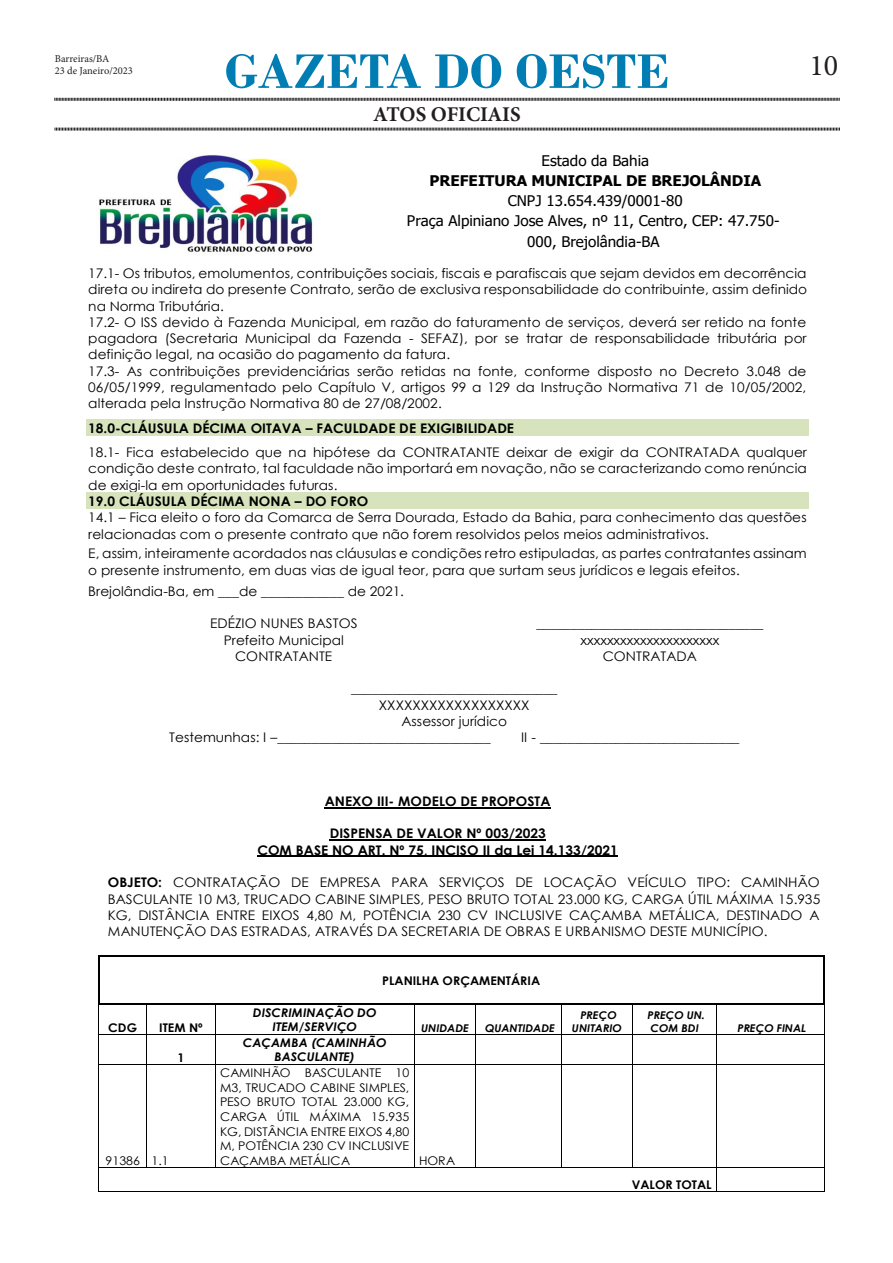
<style>
.page{position:relative;width:893px;height:1263px;background:#fff}
.page>*{position:absolute;margin:0;border:0;box-sizing:border-box;transform-origin:0 0}
.t1{font:700 51px "Bodoni";color:#007eb4}
.t2{font:30px "Minion Pro";color:#231f20}
.t3{font:700 21px "Minion Pro";letter-spacing:-.005em;color:#231f20}
.t4{font:14.7px/20.2px "Tahoma";color:#000;text-align:center;scale:1.04 1}
.t5{font:13.2px/16.4px "Century Gothic";color:#000;scale:1.04 1}
.t6{font:700 13.2px/16.2px "Century Gothic";color:#000;text-align:center;scale:1.04 1}
.t7{font:12px/14.7px "Century Gothic";letter-spacing:.005em;color:#000;text-align:justify;scale:1.04 1}
.t8{font:italic 700 12px/14.7px "Century Gothic";color:#000;text-align:center;scale:1.04 1}
.t9{font:700 12px "Century Gothic";color:#000;scale:1.04 1}
.t10{font:italic 700 10.65px/13px "Century Gothic";color:#000;text-align:center;scale:1.04 1}
.t11{font:10.5px "Minion Pro";color:#231f20}
.s1{font-weight:700}
</style>
<div class="page">
<svg style="left:54px;top:97px;width:786px;height:4px"></svg>
<svg style="left:54px;top:127px;width:786px;height:4px"></svg>
<img style="left:98px;top:151px;width:215px;height:101px">
<div style="left:86px;top:419px;width:723px;height:16px;background:#d6e3bc"></div>
<div style="left:86px;top:493px;width:723px;height:16px;background:#d6e3bc"></div>
<hr style="left:325px;top:807px;width:226px;height:1px;background:#000">
<hr style="left:330px;top:840px;width:216px;height:1px;background:#000">
<hr style="left:257px;top:856px;width:361px;height:1px;background:#000">
<hr style="left:99px;top:955px;width:724px;height:1px;background:#000">
<hr style="left:823px;top:956px;width:2px;height:25px;background:#000">
<hr style="left:823px;top:982px;width:2px;height:22px;background:#000">
<hr style="left:101px;top:1004px;width:45px;height:1px;background:#000">
<hr style="left:148px;top:1004px;width:67px;height:1px;background:#000">
<hr style="left:216px;top:1004px;width:198px;height:1px;background:#000">
<hr style="left:415px;top:1004px;width:60px;height:1px;background:#000">
<hr style="left:477px;top:1004px;width:84px;height:1px;background:#000">
<hr style="left:562px;top:1004px;width:71px;height:1px;background:#000">
<hr style="left:634px;top:1004px;width:82px;height:1px;background:#000">
<hr style="left:717px;top:1004px;width:106px;height:1px;background:#000">
<hr style="left:99px;top:1034px;width:47px;height:1px;background:#000">
<hr style="left:147px;top:1034px;width:68px;height:1px;background:#000">
<hr style="left:216px;top:1034px;width:198px;height:1px;background:#000">
<hr style="left:415px;top:1034px;width:60px;height:1px;background:#000">
<hr style="left:476px;top:1034px;width:85px;height:1px;background:#000">
<hr style="left:561px;top:1034px;width:72px;height:1px;background:#000">
<hr style="left:633px;top:1034px;width:83px;height:1px;background:#000">
<hr style="left:717px;top:1034px;width:107px;height:1px;background:#000">
<svg style="left:98px;top:955px;width:3px;height:110px"></svg>
<hr style="left:99px;top:1064px;width:47px;height:1px;background:#000">
<svg style="left:146px;top:1004px;width:2px;height:61px"></svg>
<hr style="left:147px;top:1064px;width:68px;height:1px;background:#000">
<svg style="left:215px;top:1004px;width:1px;height:61px"></svg>
<hr style="left:216px;top:1064px;width:198px;height:1px;background:#000">
<svg style="left:414px;top:1004px;width:1px;height:61px"></svg>
<hr style="left:415px;top:1064px;width:60px;height:1px;background:#000">
<svg style="left:475px;top:1004px;width:2px;height:61px"></svg>
<hr style="left:476px;top:1064px;width:85px;height:1px;background:#000">
<svg style="left:561px;top:1004px;width:1px;height:60px"></svg>
<hr style="left:561px;top:1064px;width:72px;height:1px;background:#000">
<hr style="left:633px;top:1064px;width:83px;height:1px;background:#000">
<svg style="left:716px;top:1004px;width:1px;height:61px"></svg>
<hr style="left:717px;top:1064px;width:107px;height:1px;background:#000">
<svg style="left:823px;top:1004px;width:2px;height:61px"></svg>
<hr style="left:98px;top:1065px;width:1px;height:102px;background:#000">
<hr style="left:146px;top:1065px;width:1px;height:102px;background:#000">
<hr style="left:215px;top:1065px;width:1px;height:102px;background:#000">
<hr style="left:414px;top:1065px;width:1px;height:102px;background:#000">
<hr style="left:475px;top:1065px;width:1px;height:102px;background:#000">
<hr style="left:561px;top:1065px;width:1px;height:102px;background:#000">
<hr style="left:633px;top:1065px;width:1px;height:102px;background:#000">
<hr style="left:716px;top:1065px;width:1px;height:102px;background:#000">
<hr style="left:824px;top:1065px;width:1px;height:102px;background:#000">
<hr style="left:99px;top:1167px;width:47px;height:1px;background:#000">
<hr style="left:147px;top:1167px;width:68px;height:1px;background:#000">
<hr style="left:216px;top:1167px;width:198px;height:1px;background:#000">
<hr style="left:415px;top:1167px;width:60px;height:1px;background:#000">
<hr style="left:476px;top:1167px;width:85px;height:1px;background:#000">
<hr style="left:561px;top:1167px;width:72px;height:1px;background:#000">
<hr style="left:633px;top:1167px;width:83px;height:1px;background:#000">
<hr style="left:717px;top:1167px;width:107px;height:1px;background:#000">
<svg style="left:98px;top:1167px;width:1px;height:25px"></svg>
<hr style="left:99px;top:1191px;width:617px;height:1px;background:#000">
<svg style="left:716px;top:1167px;width:1px;height:25px"></svg>
<hr style="left:717px;top:1191px;width:107px;height:1px;background:#000">
<svg style="left:824px;top:1167px;width:1px;height:25px"></svg>
<p class="t11" style="left:55px;top:51px;width:56px">Barreiras/BA</p>
<p class="t11" style="left:55px;top:64px;width:80px">23 de Janeiro/2023</p>
<p class="t1" style="left:225px;top:41px;width:446px">GAZETA DO OESTE</p>
<p class="t3" style="left:373px;top:99px;width:149px">ATOS OFICIAIS</p>
<p class="t2" style="left:809px;top:46px;width:30px">10</p>
<p class="t4" style="left:407px;top:151px;width:360px">Estado da Bahia<br><span class="s1">PREFEITURA MUNICIPAL DE BREJOLÂNDIA<br></span>CNPJ 13.654.439/0001-80<br>Praça Alpiniano Jose Alves, nº 11, Centro, CEP: 47.750-<br>000, Brejolândia-BA</p>
<p class="t5" style="left:88px;top:265px;width:693px">17.1- Os tributos, emolumentos, contribuições sociais, fiscais e parafiscais que sejam devidos em decorrência direta ou indireta do presente Contrato, serão de exclusiva responsabilidade do contribuinte, assim definido na Norma Tributária.<br>17.2- O ISS devido à Fazenda Municipal, em razão do faturamento de serviços, deverá ser retido na fonte pagadora (Secretaria Municipal da Fazenda - SEFAZ), por se tratar de responsabilidade tributária por definição legal, na ocasião do pagamento da fatura.<br>17.3- As contribuições previdenciárias serão retidas na fonte, conforme disposto no Decreto 3.048 de 06/05/1999, regulamentado pelo Capítulo V, artigos 99 a 129 da Instrução Normativa 71 de 10/05/2002, alterada pela Instrução Normativa 80 de 27/08/2002.</p>
<p class="t5" style="left:88px;top:416px;width:693px;line-height:24.5px"><span class="s1">18.0-CLÁUSULA DÉCIMA OITAVA – FACULDADE DE EXIGIBILIDADE<br></span>18.1- Fica estabelecido que na hipótese da CONTRATANTE deixar de exigir da CONTRATADA qualquer</p>
<p class="t5" style="left:88px;top:460px;width:693px">condição deste contrato, tal faculdade não importará em novação, não se caracterizando como renúncia de exigi-la em oportunidades futuras.<br><span class="s1">19.0 CLÁUSULA DÉCIMA NONA – DO FORO<br></span>14.1 – Fica eleito o foro da Comarca de Serra Dourada, Estado da Bahia, para conhecimento das questões relacionadas com o presente contrato que não forem resolvidos pelos meios administrativos.</p>
<p class="t5" style="left:88px;top:545px;width:692px">E, assim, inteiramente acordados nas cláusulas e condições retro estipuladas, as partes contratantes assinam o presente instrumento, em duas vias de igual teor, para que surtam seus jurídicos e legais efeitos.</p>
<p class="t5" style="left:88px;top:583px;width:305px">Brejolândia-Ba, em ___de ____________ de 2021.</p>
<p class="t5" style="left:210px;top:615px;width:143px;text-align:center">EDÉZIO NUNES BASTOS<br>Prefeito Municipal<br>CONTRATANTE</p>
<p class="t5" style="left:536px;top:615px;width:220px;text-align:center">_________________________________ xxxxxxxxxxxxxxxxxxxxx<br>CONTRATADA</p>
<p class="t5" style="left:351px;top:680px;width:200px">______________________________</p>
<p class="t5" style="left:379px;top:696px;width:146px">XXXXXXXXXXXXXXXXXX</p>
<p class="t5" style="left:401px;top:713px;width:103px">Assessor jurídico</p>
<p class="t5" style="left:169px;top:729px;width:310px">Testemunhas: I –_______________________________</p>
<p class="t5" style="left:521px;top:729px;width:211px">II - _____________________________</p>
<p class="t6" style="left:325px;top:792px;width:219px">ANEXO III- MODELO DE PROPOSTA</p>
<p class="t6" style="left:257px;top:825px;width:348px">DISPENSA DE VALOR Nº 003/2023<br>COM BASE NO ART. Nº 75, INCISO II da Lei 14.133/2021</p>
<p class="t5" style="left:108px;top:874px;width:687px;text-align:justify"><span class="s1">OBJETO:</span> CONTRATAÇÃO DE EMPRESA PARA SERVIÇOS DE LOCAÇÃO VEÍCULO TIPO: CAMINHÃO BASCULANTE 10 M3, TRUCADO CABINE SIMPLES, PESO BRUTO TOTAL 23.000 KG, CARGA ÚTIL MÁXIMA 15.935<br>KG, DISTÂNCIA ENTRE EIXOS 4,80 M, POTÊNCIA 230 CV INCLUSIVE CAÇAMBA METÁLICA, DESTINADO A MANUTENÇÃO DAS ESTRADAS, ATRAVÉS DA SECRETARIA DE OBRAS E URBANISMO DESTE MUNICÍPIO.</p>
<p class="t9" style="left:382px;top:971px;width:153px">PLANILHA ORÇAMENTÁRIA</p>
<p class="t9" style="left:108px;top:1018px;width:29px">CDG</p>
<p class="t9" style="left:159px;top:1018px;width:43px">ITEM Nº</p>
<p class="t8" style="left:253px;top:1004px;width:120px">DISCRIMINAÇÃO DO<br>ITEM/SERVIÇO</p>
<p class="t10" style="left:572px;top:1008px;width:49px">PREÇO<br>UNITARIO</p>
<p class="t10" style="left:647px;top:1008px;width:57px;text-align:left">PREÇO UN.<br>COM BDI</p>
<p class="t10" style="left:421px;top:1021px;width:47px">UNIDADE</p>
<p class="t10" style="left:485px;top:1021px;width:69px">QUANTIDADE</p>
<p class="t10" style="left:737px;top:1021px;width:68px">PREÇO FINAL</p>
<p class="t9" style="left:177px;top:1048px;width:8px">1</p>
<p class="t7" style="left:105px;top:1153px;width:62px">91386 1.1</p>
<p class="t8" style="left:243px;top:1034px;width:140px">CAÇAMBA (CAMINHÃO<br>BASCULANTE)</p>
<p class="t7" style="left:220px;top:1065px;width:184px">CAMINHÃO BASCULANTE 10<br>M3, TRUCADO CABINE SIMPLES, PESO BRUTO TOTAL 23.000 KG, CARGA ÚTIL MÁXIMA 15.935<br>KG, DISTÂNCIA ENTRE EIXOS 4,80<br>M, POTÊNCIA 230 CV INCLUSIVE CAÇAMBA METÁLICA</p>
<p class="t7" style="left:419px;top:1153px;width:36px">HORA</p>
<p class="t9" style="left:632px;top:1175px;width:78px">VALOR TOTAL</p>
</div>
